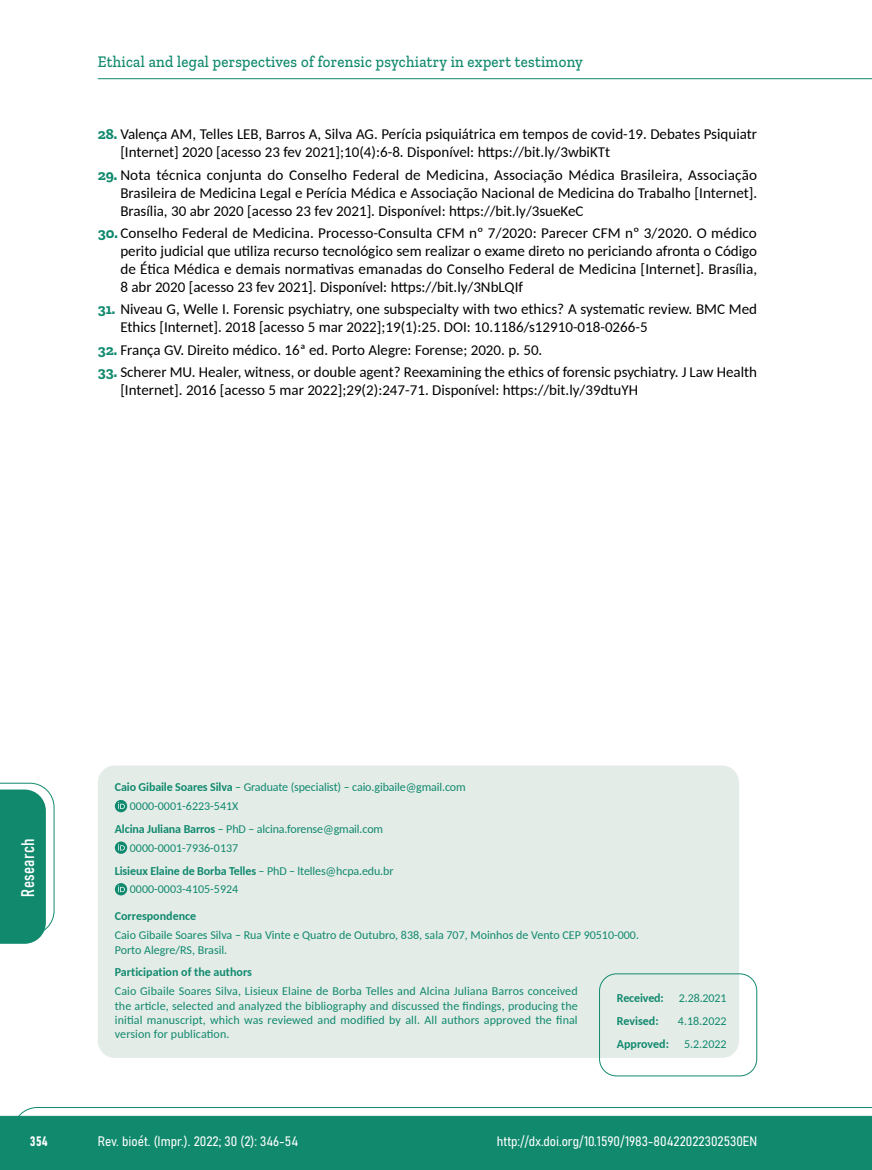
<style>
.page{position:relative;width:872px;height:1170px;background:#fff}
.page>*{position:absolute;margin:0;border:0;box-sizing:border-box;transform-origin:0 0}
.t1{font:18px "Bahnschrift";letter-spacing:.02em;color:#fff}
.t2{font:500 16.5px "Zilla Slab";letter-spacing:.02em;color:#10896d;scale:.9 1}
.t3{font:15px/18px "Carlito";color:#000}
.t4{font:13.5px "Bahnschrift";color:#fff}
.t5{font:12px/14.4px "Carlito";color:#10896d}
.t6{font:700 12px/23px "Carlito";color:#10896d}
.s1{font-family:"Zilla Slab";font-weight:700;color:#10896d}
.s2{font-weight:700}
.s3{font-weight:400}
</style>
<div class="page">
<svg style="left:12px;top:1107px;width:860px;height:62px;background:#2e987f"></svg>
<hr style="left:98px;top:78px;width:774px;height:1px;background:#10896d">
<div style="left:98px;top:765px;width:641px;height:292px;background:#e4ece8;border-radius:17px"></div>
<svg style="left:115px;top:799px;width:12px;height:13px"></svg>
<svg style="left:118px;top:802px;width:7px;height:6px"></svg>
<svg style="left:115px;top:841px;width:12px;height:12px"></svg>
<svg style="left:118px;top:843px;width:7px;height:7px"></svg>
<div style="left:115px;top:883px;width:12px;height:12px;background:#108a6e;border-radius:50%"></div>
<svg style="left:118px;top:885px;width:7px;height:7px"></svg>
<div style="left:599px;top:973px;width:158px;height:103px;border:1px solid #108a6e;border-radius:17px"></div>
<svg style="left:0;top:782px;width:55px;height:161px"></svg>
<p class="t2" style="left:98px;top:53px;width:540px">Ethical and legal perspectives of forensic psychiatry in expert testimony</p>
<p class="t3" style="left:120px;top:125px;width:638px;text-indent:-22px"><span class="s1">28.</span> Valença AM, Telles LEB, Barros A, Silva AG. Perícia psiquiátrica em tempos de covid-19. Debates Psiquiatr [Internet] 2020 [acesso 23 fev 2021];10(4):6-8. Disponível: https://bit.ly/3wbiKTt</p>
<p class="t3" style="left:120px;top:165px;width:638px;text-align:justify;text-indent:-22px"><span class="s1">29.</span> Nota técnica conjunta do Conselho Federal de Medicina, Associação Médica Brasileira, Associação Brasileira de Medicina Legal e Perícia Médica e Associação Nacional de Medicina do Trabalho [Internet].<br>Brasília, 30 abr 2020 [acesso 23 fev 2021]. Disponível: https://bit.ly/3sueKeC</p>
<p class="t3" style="left:120px;top:223px;width:638px;text-align:justify;text-indent:-22px"><span class="s1">30.</span> Conselho Federal de Medicina. Processo-Consulta CFM nº 7/2020: Parecer CFM nº 3/2020. O médico perito judicial que utiliza recurso tecnológico sem realizar o exame direto no periciando afronta o Código de Ética Médica e demais normativas emanadas do Conselho Federal de Medicina [Internet]. Brasília, 8 abr 2020 [acesso 23 fev 2021]. Disponível: https://bit.ly/3NbLQIf</p>
<p class="t3" style="left:120px;top:299px;width:638px;text-indent:-22px"><span class="s1">31.</span> Niveau G, Welle I. Forensic psychiatry, one subspecialty with two ethics? A systematic review. BMC Med<br>Ethics [Internet]. 2018 [acesso 5 mar 2022];19(1):25. DOI: 10.1186/s12910-018-0266-5</p>
<p class="t3" style="left:98px;top:340px;width:446px"><span class="s1">32.</span> França GV. Direito médico. 16ª ed. Porto Alegre: Forense; 2020. p. 50.</p>
<p class="t3" style="left:120px;top:362px;width:638px;text-indent:-22px"><span class="s1">33.</span> Scherer MU. Healer, witness, or double agent? Reexamining the ethics of forensic psychiatry. J Law Health [Internet]. 2016 [acesso 5 mar 2022];29(2):247-71. Disponível: https://bit.ly/39dtuYH</p>
<p class="t1" style="left:14px;top:896px;width:59px;rotate:-90deg">Research</p>
<p class="t5" style="left:130px;top:777px;width:337px;line-height:18.6px;text-indent:-15px"><span class="s2">Caio Gibaile Soares Silva</span> – Graduate (specialist) – caio.gibaile@gmail.com<br>0000-0001-6223-541X</p>
<p class="t5" style="left:130px;top:819px;width:255px;line-height:18.6px;text-indent:-15px"><span class="s2">Alcina Juliana Barros</span> – PhD – alcina.forense@gmail.com<br>0000-0001-7936-0137</p>
<p class="t5" style="left:130px;top:860px;width:265px;line-height:18.6px;text-indent:-15px"><span class="s2">Lisieux Elaine de Borba Telles</span> – PhD – ltelles@hcpa.edu.br<br>0000-0003-4105-5924</p>
<p class="t6" style="left:115px;top:904px;width:83px">Correspondence</p>
<p class="t5" style="left:115px;top:927px;width:526px">Caio Gibaile Soares Silva – Rua Vinte e Quatro de Outubro, 838, sala 707, Moinhos de Vento CEP 90510-000.<br>Porto Alegre/RS, Brasil.</p>
<p class="t6" style="left:115px;top:960px;width:139px">Participation of the authors</p>
<p class="t5" style="left:115px;top:983px;width:464px;text-align:justify">Caio Gibaile Soares Silva, Lisieux Elaine de Borba Telles and Alcina Juliana Barros conceived the article, selected and analyzed the bibliography and discussed the findings, producing the initial manuscript, which was reviewed and modified by all. All authors approved the final version for publication.</p>
<p class="t6" style="left:617px;top:985px;width:111px">Received: <span class="s3">2.28.2021<br></span>Revised:</p>
<p class="t5" style="left:678px;top:1012px;width:50px">4.18.2022</p>
<p class="t6" style="left:617px;top:1031px;width:54px">Approved:</p>
<p class="t5" style="left:684px;top:1035px;width:44px">5.2.2022</p>
<p class="t4" style="left:30px;top:1130px;width:19px">354</p>
<p class="t4" style="left:98px;top:1131px;width:202px">Rev. bioét. (Impr.). 2022; 30 (2): 346-54</p>
<p class="t4" style="left:497px;top:1131px;width:262px">http://dx.doi.org/10.1590/1983-80422022302530EN</p>
</div>
